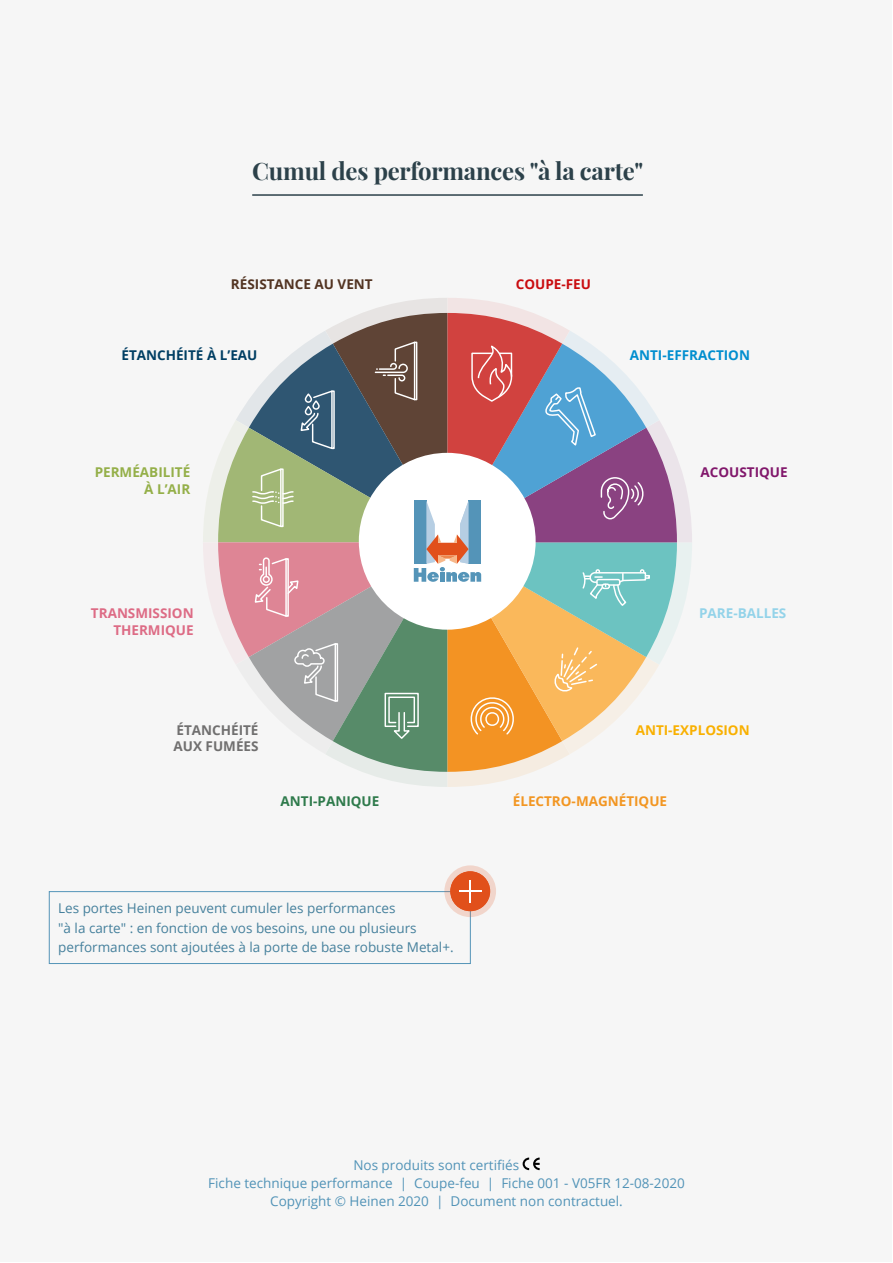
<style>
.page{position:relative;width:893px;height:1263px;background:#fff}
.page>*{position:absolute;margin:0;border:0;box-sizing:border-box;transform-origin:0 0}
.t1{font:700 24px "Playfair Display";letter-spacing:-.01em;color:#2c414a}
.t2{font:13.5px/19.5px "Open Sans";color:#45809c}
.t3{font:13.5px "Open Sans";color:#5193b7}
.t4{font:700 13.5px/16.5px "Open Sans";color:#dd6b85;text-align:right}
.t5{font:700 13.5px/16.5px "Open Sans";color:#706f6f}
.t6{font:700 13.5px/16.5px "Open Sans";color:#94af48;text-align:right}
.t7{font:700 13.5px "Open Sans";color:#f29622}
.t8{font:700 13.5px "Open Sans";color:#523321}
.t9{font:700 13.5px "Open Sans";color:#003e63}
.t10{font:700 13.5px "Open Sans";color:#008ecf}
.t11{font:700 13.5px "Open Sans";color:#f9b000}
.t12{font:700 13.5px "Open Sans";color:#2e7a4b}
.t13{font:700 13.5px "Open Sans";color:#93d3e9}
.t14{font:700 13.5px "Open Sans";color:#81176b}
.t15{font:700 13.5px "Open Sans";color:#c90c0f}
</style>
<div class="page">
<div style="left:1px;top:1px;width:891px;height:1261px;background:#f6f6f6"></div>
<svg style="left:523px;top:1157px;width:17px;height:13px"></svg>
<hr style="left:252px;top:194px;width:391px;height:2px;background:#2c414a">
<div style="left:49px;top:891px;width:422px;height:73px;border:1px solid #5494b8"></div>
<svg style="left:444px;top:865px;width:52px;height:52px"></svg>
<svg style="left:203px;top:298px;width:489px;height:489px"></svg>
<h1 class="t1" style="left:252px;top:156px;width:393px">Cumul des performances "à la carte"</h1>
<p class="t8" style="left:231px;top:275px;width:143px">RÉSISTANCE AU VENT</p>
<p class="t15" style="left:516px;top:275px;width:77px">COUPE-FEU</p>
<p class="t9" style="left:121px;top:346px;width:137px">ÉTANCHÉITÉ À L’EAU</p>
<p class="t10" style="left:630px;top:346px;width:122px">ANTI-EFFRACTION</p>
<p class="t6" style="left:95px;top:464px;width:97px">PERMÉABILITÉ<br>À L’AIR</p>
<p class="t14" style="left:701px;top:463px;width:89px">ACOUSTIQUE</p>
<p class="t4" style="left:91px;top:604px;width:104px">TRANSMISSION<br>THERMIQUE</p>
<p class="t13" style="left:699px;top:603px;width:89px">PARE-BALLES</p>
<p class="t5" style="left:174px;top:721px;width:86px">ÉTANCHÉITÉ<br>AUX FUMÉES</p>
<p class="t11" style="left:636px;top:720px;width:115px">ANTI-EXPLOSION</p>
<p class="t12" style="left:281px;top:791px;width:100px">ANTI-PANIQUE</p>
<p class="t7" style="left:513px;top:791px;width:156px">ÉLECTRO-MAGNÉTIQUE</p>
<p class="t2" style="left:58px;top:898px;width:397px">Les portes Heinen peuvent cumuler les performances<br>"à la carte" : en fonction de vos besoins, une ou plusieurs performances sont ajoutées à la porte de base robuste Metal+.</p>
<p class="t3" style="left:353px;top:1156px;width:167px">Nos produits sont certifiés</p>
<p class="t3" style="left:208px;top:1174px;width:478px">Fiche technique performance | Coupe-feu | Fiche 001 - V05FR 12-08-2020</p>
<p class="t3" style="left:270px;top:1192px;width:354px">Copyright © Heinen 2020 | Document non contractuel.</p>
</div>
